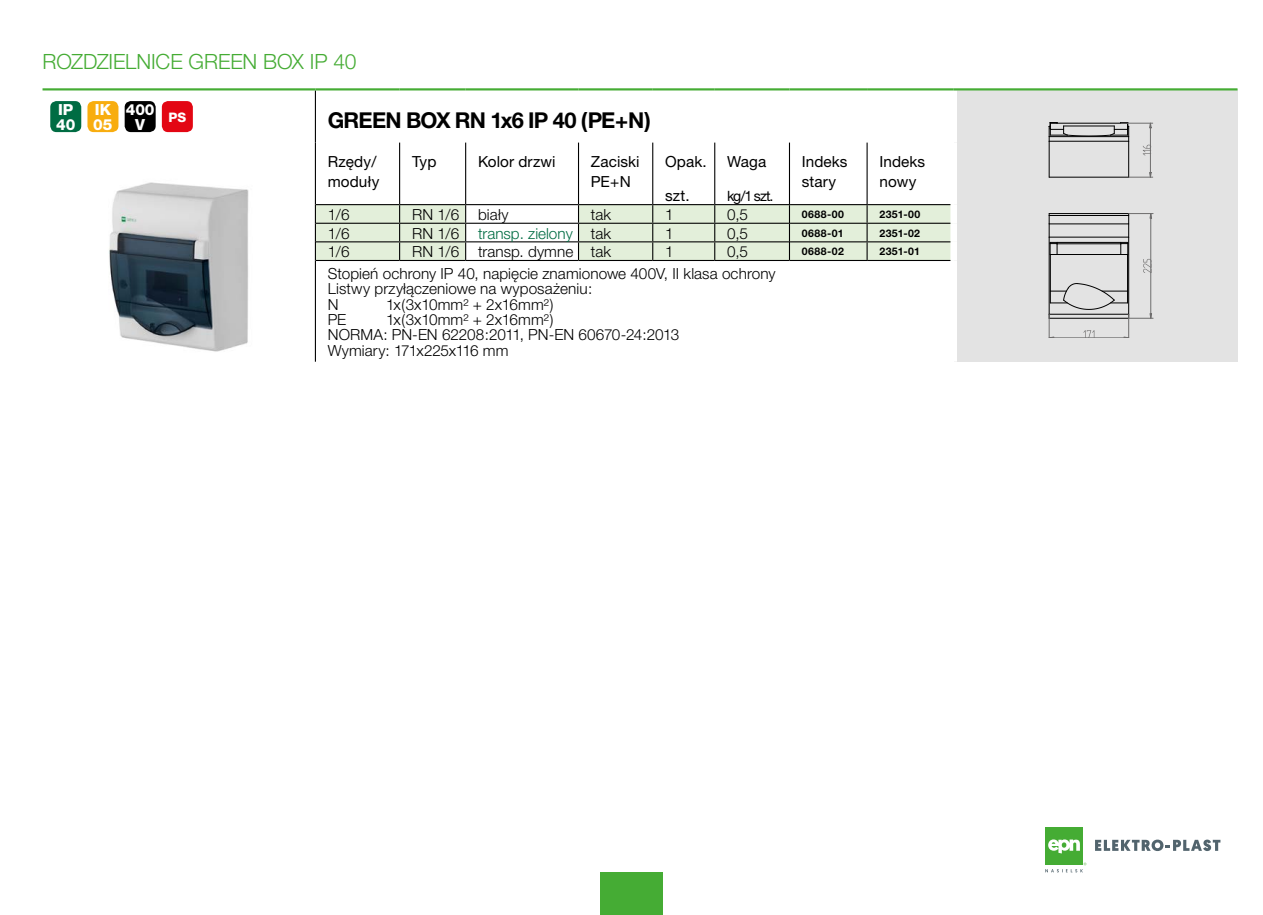
<style>
.page{position:relative;width:1263px;height:915px;background:#fff}
.page>*{position:absolute;margin:0;border:0;box-sizing:border-box;transform-origin:0 0}
.Normalny{font:700 21.9px "Helvetica Neue CE";letter-spacing:-.04em;color:#000}
.t1{font:300 21px "Helvetica Neue CE";letter-spacing:-.005em;color:#45ac34}
.Normalny-2{font:300 15.3px "Helvetica Neue CE";letter-spacing:.005em;color:#000}
.t2{font:15.3px "Helvetica Neue CE";letter-spacing:.005em;color:#000}
.Normalny-3{font:300 15.3px "Helvetica Neue CE";color:#006c43}
.Normalny-4{font:800 15.3px "Helvetica Neue CE";color:#fff}
.t3{font:14.25px "Helvetica Neue CE";color:#000}
.Normalny-5{font:800 13.05px "Helvetica Neue CE";color:#fff}
.t4{font:700 10.5px "Helvetica Neue CE";letter-spacing:.04em;color:#000}
</style>
<div class="page">
<div style="left:600px;top:872px;width:63px;height:42px;background:#45ac34"></div>
<div style="left:1045px;top:827px;width:38px;height:38px;background:#45ac34"></div>
<svg style="left:1048px;top:839px;width:32px;height:14px"></svg>
<svg style="left:1095px;top:839px;width:125px;height:11px"></svg>
<svg style="left:1045px;top:862px;width:41px;height:10px"></svg>
<div style="left:954px;top:89px;width:283px;height:272px;background:#e3e3e3"></div>
<hr style="left:315px;top:90px;width:1px;height:52px;background:#000">
<svg style="left:315px;top:142px;width:635px;height:118px"></svg>
<hr style="left:315px;top:260px;width:1px;height:101px;background:#000">
<div style="left:950px;top:90px;width:7px;height:52px;background:#fff"></div>
<div style="left:950px;top:142px;width:7px;height:62px;background:#fff"></div>
<div style="left:950px;top:204px;width:7px;height:19px;background:#fff"></div>
<div style="left:950px;top:223px;width:7px;height:19px;background:#fff"></div>
<div style="left:950px;top:242px;width:7px;height:18px;background:#fff"></div>
<div style="left:950px;top:260px;width:7px;height:101px;background:#fff"></div>
<hr style="left:399px;top:142px;width:1px;height:62px;background:#000">
<hr style="left:465px;top:142px;width:1px;height:62px;background:#000">
<hr style="left:578px;top:142px;width:1px;height:62px;background:#000">
<hr style="left:652px;top:142px;width:1px;height:62px;background:#000">
<hr style="left:714px;top:142px;width:1px;height:62px;background:#000">
<hr style="left:789px;top:142px;width:1px;height:62px;background:#000">
<hr style="left:866px;top:142px;width:2px;height:62px;background:#000">
<hr style="left:316px;top:204px;width:84px;height:1px;background:#000">
<hr style="left:400px;top:204px;width:66px;height:1px;background:#000">
<hr style="left:466px;top:204px;width:112px;height:1px;background:#000">
<hr style="left:578px;top:204px;width:75px;height:1px;background:#000">
<hr style="left:653px;top:204px;width:62px;height:1px;background:#000">
<hr style="left:715px;top:204px;width:75px;height:1px;background:#000">
<hr style="left:316px;top:223px;width:84px;height:1px;background:#000">
<hr style="left:400px;top:223px;width:66px;height:1px;background:#000">
<hr style="left:466px;top:223px;width:112px;height:1px;background:#000">
<hr style="left:578px;top:223px;width:75px;height:1px;background:#000">
<hr style="left:653px;top:223px;width:62px;height:1px;background:#000">
<hr style="left:715px;top:223px;width:74px;height:1px;background:#000">
<hr style="left:316px;top:241px;width:84px;height:1px;background:#000">
<hr style="left:400px;top:241px;width:66px;height:1px;background:#000">
<hr style="left:466px;top:241px;width:112px;height:1px;background:#000">
<hr style="left:578px;top:241px;width:75px;height:1px;background:#000">
<hr style="left:653px;top:241px;width:62px;height:1px;background:#000">
<hr style="left:715px;top:241px;width:74px;height:1px;background:#000">
<hr style="left:316px;top:260px;width:84px;height:1px;background:#000">
<hr style="left:400px;top:260px;width:66px;height:1px;background:#000">
<hr style="left:466px;top:260px;width:112px;height:1px;background:#000">
<hr style="left:578px;top:260px;width:75px;height:1px;background:#000">
<hr style="left:653px;top:260px;width:62px;height:1px;background:#000">
<hr style="left:715px;top:260px;width:74px;height:1px;background:#000">
<hr style="left:789px;top:260px;width:78px;height:1px;background:#000">
<hr style="left:867px;top:260px;width:83px;height:1px;background:#000">
<hr style="left:790px;top:204px;width:77px;height:1px;background:#000">
<hr style="left:867px;top:204px;width:83px;height:1px;background:#000">
<hr style="left:790px;top:223px;width:77px;height:1px;background:#000">
<hr style="left:867px;top:223px;width:83px;height:1px;background:#000">
<hr style="left:790px;top:241px;width:77px;height:1px;background:#000">
<hr style="left:867px;top:241px;width:83px;height:1px;background:#000">
<hr style="left:43px;top:88px;width:272px;height:2px;background:#45ac34">
<hr style="left:315px;top:88px;width:85px;height:2px;background:#45ac34">
<hr style="left:400px;top:88px;width:66px;height:2px;background:#45ac34">
<hr style="left:466px;top:88px;width:112px;height:2px;background:#45ac34">
<hr style="left:578px;top:88px;width:75px;height:2px;background:#45ac34">
<hr style="left:653px;top:88px;width:62px;height:2px;background:#45ac34">
<hr style="left:715px;top:88px;width:74px;height:2px;background:#45ac34">
<hr style="left:789px;top:88px;width:78px;height:2px;background:#45ac34">
<hr style="left:867px;top:88px;width:87px;height:2px;background:#45ac34">
<hr style="left:954px;top:88px;width:283px;height:2px;background:#45ac34">
<img style="left:109px;top:182px;width:140px;height:170px">
<hr style="left:1049px;top:213px;width:80px;height:1px;background:#000">
<hr style="left:1049px;top:215px;width:80px;height:1px;background:#000">
<hr style="left:1049px;top:223px;width:80px;height:1px;background:#000">
<hr style="left:1128px;top:237px;width:1px;height:77px;background:#000">
<hr style="left:1049px;top:237px;width:1px;height:77px;background:#000">
<hr style="left:1049px;top:237px;width:80px;height:1px;background:#000">
<hr style="left:1057px;top:242px;width:64px;height:1px;background:#000">
<hr style="left:1057px;top:243px;width:64px;height:1px;background:#000">
<svg style="left:1049px;top:213px;width:9px;height:42px"></svg>
<hr style="left:1057px;top:254px;width:64px;height:1px;background:#000">
<hr style="left:1127px;top:254px;width:1px;height:37px;background:#000">
<hr style="left:1050px;top:254px;width:1px;height:37px;background:#000">
<hr style="left:1049px;top:177px;width:80px;height:1px;background:#000">
<hr style="left:1128px;top:141px;width:1px;height:36px;background:#000">
<hr style="left:1049px;top:141px;width:1px;height:36px;background:#000">
<hr style="left:1049px;top:141px;width:80px;height:1px;background:#000">
<svg style="left:1049px;top:122px;width:80px;height:19px"></svg>
<hr style="left:1121px;top:123px;width:32px;height:1px;background:#7c7b7b">
<svg style="left:1129px;top:172px;width:24px;height:6px"></svg>
<hr style="left:1150px;top:123px;width:1px;height:54px;background:#7c7b7b">
<svg style="left:1143px;top:145px;width:8px;height:11px"></svg>
<hr style="left:1150px;top:213px;width:1px;height:105px;background:#7c7b7b">
<svg style="left:1120px;top:213px;width:33px;height:60px"></svg>
<svg style="left:1048px;top:283px;width:105px;height:55px"></svg>
<div style="left:50px;top:101px;width:31px;height:31px;background:#006c43;border-radius:6px"></div>
<div style="left:87px;top:101px;width:31px;height:31px;background:#f8ad0f;border-radius:6px"></div>
<div style="left:125px;top:101px;width:31px;height:31px;background:#000;border-radius:6px"></div>
<div style="left:162px;top:101px;width:31px;height:31px;background:#e30613;border-radius:6px"></div>
<h2 class="t1" style="left:43px;top:49px;width:316px">ROZDZIELNICE GREEN BOX IP 40</h2>
<p class="Normalny-4" style="left:58px;top:100px;width:17px">IP</p>
<p class="Normalny-4" style="left:56px;top:115px;width:21px">40</p>
<p class="Normalny-4" style="left:95px;top:100px;width:18px">IK</p>
<p class="Normalny-4" style="left:93px;top:115px;width:21px">05</p>
<p class="Normalny-4" style="left:126px;top:100px;width:30px">400</p>
<p class="Normalny-4" style="left:135px;top:115px;width:11px">V</p>
<p class="Normalny-5" style="left:168px;top:109px;width:19px">PS</p>
<p class="Normalny" style="left:328px;top:106px;width:325px">GREEN BOX RN 1x6 IP 40 (PE+N)</p>
<p class="t2" style="left:328px;top:152px;width:50px">Rzędy/</p>
<p class="t2" style="left:328px;top:172px;width:53px">moduły</p>
<p class="t2" style="left:412px;top:152px;width:26px">Typ</p>
<p class="t2" style="left:478px;top:152px;width:79px">Kolor drzwi</p>
<p class="t2" style="left:591px;top:152px;width:50px">Zaciski</p>
<p class="t2" style="left:591px;top:172px;width:42px">PE+N</p>
<p class="t2" style="left:665px;top:152px;width:43px">Opak.</p>
<p class="t2" style="left:665px;top:186px;width:26px">szt.</p>
<p class="t2" style="left:727px;top:152px;width:41px">Waga</p>
<p class="t3" style="left:727px;top:187px;width:48px">kg/1 szt.</p>
<p class="t2" style="left:802px;top:152px;width:47px">Indeks</p>
<p class="t2" style="left:802px;top:172px;width:36px">stary</p>
<p class="t2" style="left:879px;top:152px;width:47px">Indeks</p>
<p class="t2" style="left:879px;top:172px;width:38px">nowy</p>
<p class="Normalny-2" style="left:328px;top:205px;width:23px">1/6</p>
<p class="Normalny-2" style="left:412px;top:205px;width:49px">RN 1/6</p>
<p class="Normalny-2" style="left:478px;top:205px;width:32px">biały</p>
<p class="Normalny-2" style="left:591px;top:205px;width:22px">tak</p>
<p class="Normalny-2" style="left:665px;top:205px;width:10px">1</p>
<p class="Normalny-2" style="left:727px;top:205px;width:22px">0,5</p>
<p class="t4" style="left:802px;top:208px;width:44px">0688-00</p>
<p class="t4" style="left:879px;top:208px;width:42px">2351-00</p>
<p class="Normalny-2" style="left:328px;top:224px;width:23px">1/6</p>
<p class="Normalny-2" style="left:412px;top:224px;width:49px">RN 1/6</p>
<p class="Normalny-3" style="left:478px;top:224px;width:96px">transp. zielony</p>
<p class="Normalny-2" style="left:591px;top:224px;width:22px">tak</p>
<p class="Normalny-2" style="left:665px;top:224px;width:10px">1</p>
<p class="Normalny-2" style="left:727px;top:224px;width:22px">0,5</p>
<p class="t4" style="left:802px;top:226px;width:43px">0688-01</p>
<p class="t4" style="left:879px;top:226px;width:42px">2351-02</p>
<p class="Normalny-2" style="left:328px;top:242px;width:23px">1/6</p>
<p class="Normalny-2" style="left:412px;top:242px;width:49px">RN 1/6</p>
<p class="Normalny-2" style="left:478px;top:242px;width:97px">transp. dymne</p>
<p class="Normalny-2" style="left:591px;top:242px;width:22px">tak</p>
<p class="Normalny-2" style="left:665px;top:242px;width:10px">1</p>
<p class="Normalny-2" style="left:727px;top:242px;width:22px">0,5</p>
<p class="t4" style="left:802px;top:245px;width:43px">0688-02</p>
<p class="t4" style="left:879px;top:245px;width:42px">2351-01</p>
<p class="Normalny-2" style="left:328px;top:264px;width:449px">Stopień ochrony IP 40, napięcie znamionowe 400V, II klasa ochrony</p>
<p class="Normalny-2" style="left:328px;top:279px;width:266px">Listwy przyłączeniowe na wyposażeniu:</p>
<p class="Normalny-2" style="left:328px;top:295px;width:12px">N</p>
<p class="Normalny-2" style="left:386px;top:295px;width:169px">1x(3x10mm² + 2x16mm²)</p>
<p class="Normalny-2" style="left:328px;top:310px;width:20px">PE</p>
<p class="Normalny-2" style="left:386px;top:310px;width:169px">1x(3x10mm² + 2x16mm²)</p>
<p class="Normalny-2" style="left:328px;top:325px;width:353px">NORMA: PN-EN 62208:2011, PN-EN 60670-24:2013</p>
<p class="Normalny-2" style="left:328px;top:340px;width:182px">Wymiary: 171x225x116 mm</p>
</div>
